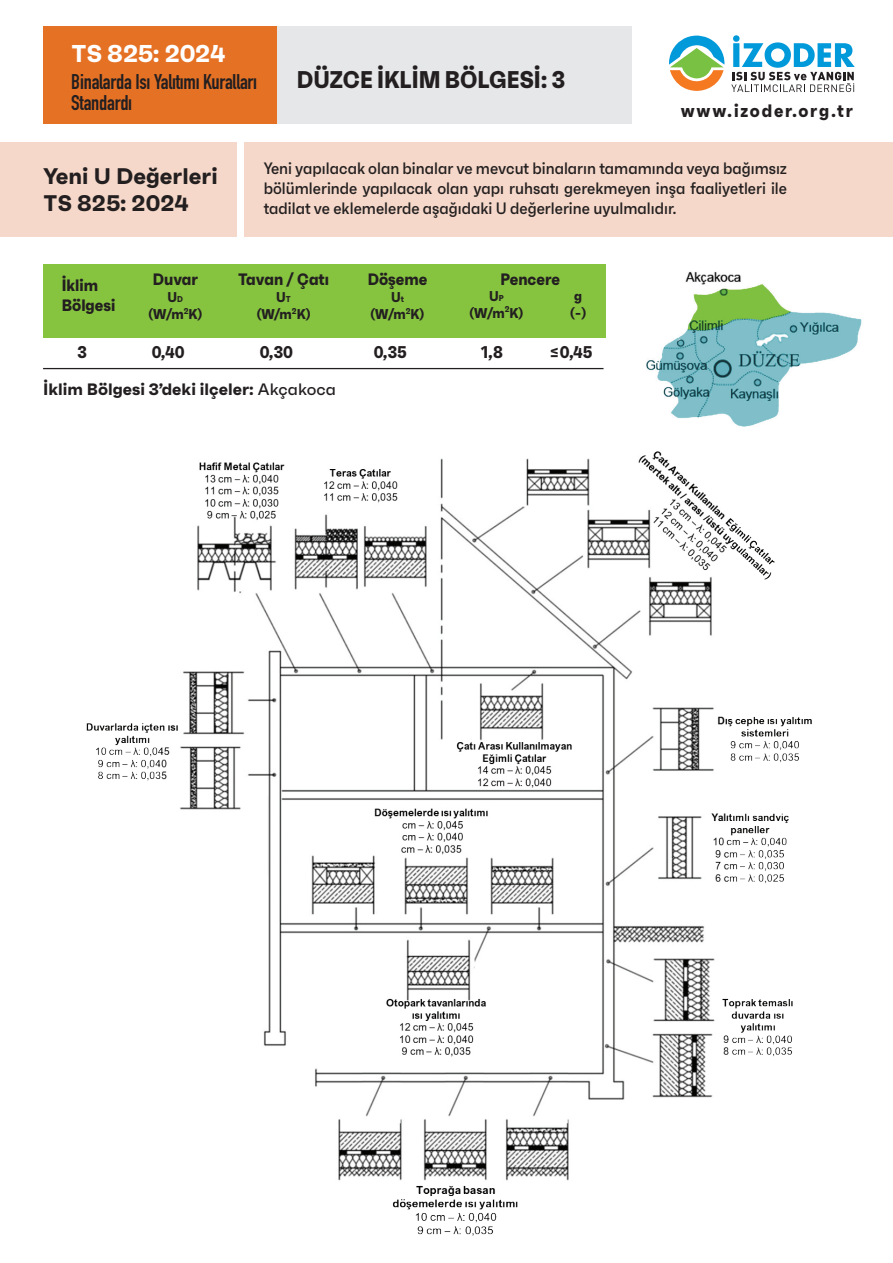
<style>
.page{position:relative;width:893px;height:1263px;background:#fff}
.page>*{position:absolute;margin:0;border:0;box-sizing:border-box;transform-origin:0 0}
.t1{font:700 24.3px "Faktum";color:#fff}
.t2{font:700 24.15px "Faktum Con";color:#231f20}
.t3{font:700 22.5px/27px "Faktum";color:#231f20}
.t4{font:700 21px/21px "DIN Condensed";letter-spacing:-.01em;color:#231f20}
.t5{font:700 18px "Faktum Con";letter-spacing:.1em;color:#231f20}
.t6{font:700 16.95px "Faktum Con";color:#231f20}
.t7{font:500 16.5px/19.8px "Faktum Con";color:#231f20;text-align:justify}
.t8{font:700 16.5px/19.8px "Faktum Con";color:#231f20}
.t9{font:700 16.5px "Faktum";color:#231f20}
.t10{font:700 14.1px/17px "Faktum Con";color:#231f20;text-align:center}
.s1{font-size:8.55px}
.s2{font-weight:500}
</style>
<div class="page">
<div style="left:43px;top:264px;width:562px;height:73px;background:#86c440"></div>
<div style="left:0;top:142px;width:237px;height:94px;background:#f5d8c9"></div>
<div style="left:244px;top:142px;width:649px;height:95px;background:#f5d8c9"></div>
<div style="left:43px;top:26px;width:588px;height:98px;background:#e6e7e9"></div>
<div style="left:43px;top:26px;width:234px;height:98px;background:#e57125"></div>
<hr style="left:43px;top:368px;width:560px;height:1px;background:#231f20">
<img style="left:646px;top:271px;width:216px;height:156px">
<svg style="left:669px;top:35px;width:56px;height:56px"></svg>
<svg style="left:731px;top:35px;width:124px;height:57px"></svg>
<img style="left:86px;top:451px;width:726px;height:785px">
<h1 class="t1" style="left:71px;top:38px;width:156px">TS 825: 2024</h1>
<p class="t4" style="left:71px;top:71px;width:187px">Binalarda Isı Yalıtımı Kuralları<br>Standardı</p>
<h2 class="t2" style="left:297px;top:64px;width:270px">DÜZCE İKLİM BÖLGESİ: 3</h2>
<p class="t5" style="left:681px;top:99px;width:174px">www.izoder.org.tr</p>
<h3 class="t3" style="left:43px;top:162px;width:176px">Yeni U Değerleri<br>TS 825: 2024</h3>
<p class="t7" style="left:264px;top:158px;width:525px">Yeni yapılacak olan binalar ve mevcut binaların tamamında veya bağımsız bölümlerinde yapılacak olan yapı ruhsatı gerekmeyen inşa faaliyetleri ile tadilat ve eklemelerde aşağıdaki U değerlerine uyulmalıdır.</p>
<p class="t8" style="left:62px;top:275px;width:55px">İklim<br>Bölgesi</p>
<p class="t8" style="left:153px;top:269px;width:47px">Duvar</p>
<p class="t10" style="left:148px;top:289px;width:56px">U<span class="s1">D </span>(W/m<sup>2</sup>K)</p>
<p class="t8" style="left:238px;top:269px;width:93px">Tavan / Çatı</p>
<p class="t10" style="left:256px;top:289px;width:56px">U<span class="s1">T </span>(W/m<sup>2</sup>K)</p>
<p class="t8" style="left:368px;top:269px;width:61px">Döşeme</p>
<p class="t10" style="left:370px;top:289px;width:56px">U<span class="s1">t </span>(W/m<sup>2</sup>K)</p>
<p class="t8" style="left:500px;top:269px;width:61px">Pencere</p>
<p class="t10" style="left:469px;top:287px;width:56px">U<span class="s1">P </span>(W/m<sup>2</sup>K)</p>
<p class="t10" style="left:570px;top:287px;width:18px">g (-)</p>
<p class="t6" style="left:77px;top:341px;width:11px">3</p>
<p class="t6" style="left:152px;top:341px;width:34px">0,40</p>
<p class="t6" style="left:260px;top:341px;width:35px">0,30</p>
<p class="t6" style="left:374px;top:341px;width:34px">0,35</p>
<p class="t6" style="left:481px;top:341px;width:23px">1,8</p>
<p class="t6" style="left:550px;top:341px;width:44px">≤0,45</p>
<p class="t9" style="left:43px;top:379px;width:294px">İklim Bölgesi 3’deki ilçeler: <span class="s2">Akçakoca</span></p>
</div>
